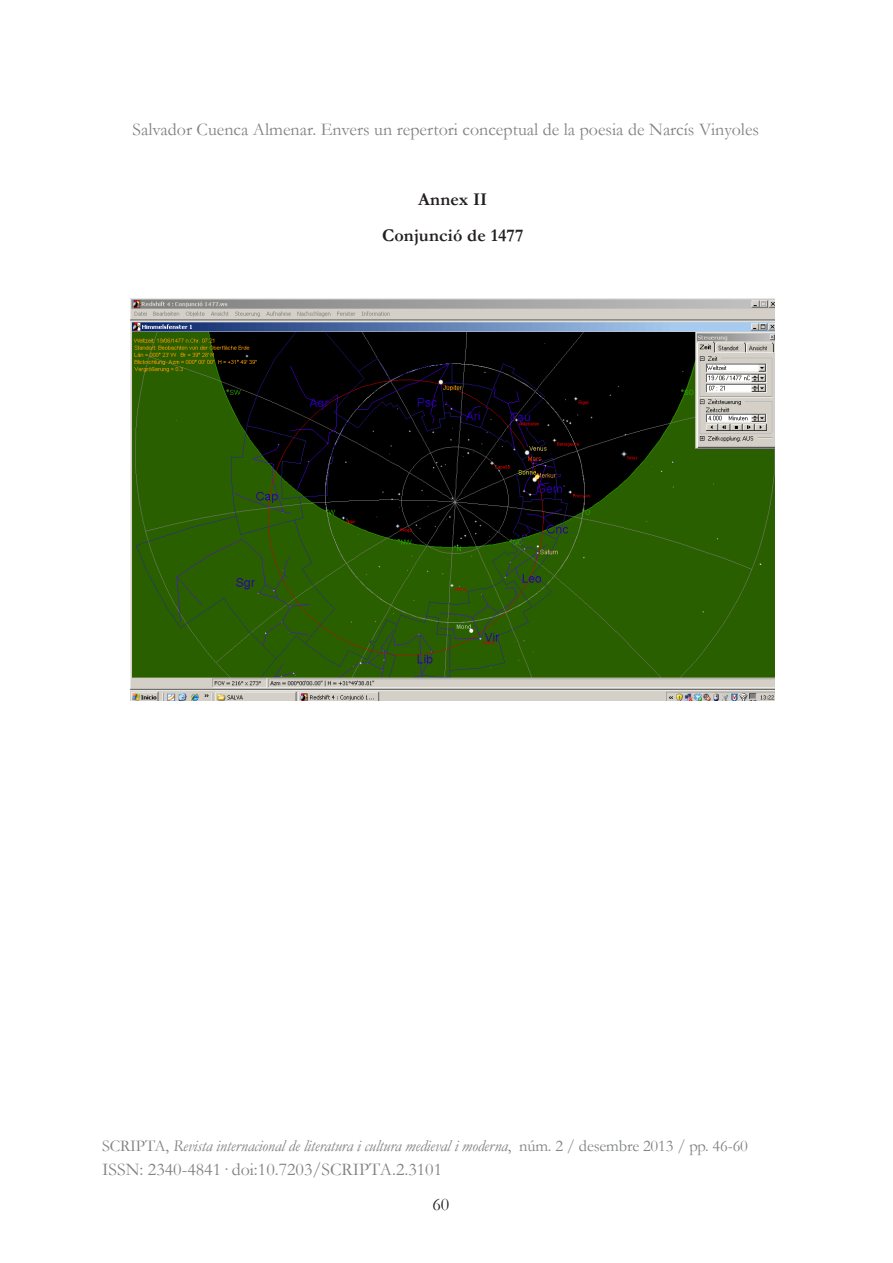
<style>
.page{position:relative;width:893px;height:1263px;background:#fff}
.page>*{position:absolute;margin:0;border:0;box-sizing:border-box;transform-origin:0 0}
.t1{font:18px "Garamond";color:#808285}
.poemes_i_citacions{font:700 18px "Garamond";letter-spacing:.01em;color:#231f20}
.t2{font:18px "Garamond";color:#231f20}
.t3{font:italic 16.5px "Garamond";letter-spacing:-.01em;color:#808285}
.s1{font-style:normal}
</style>
<div class="page">
<img style="left:131px;top:298px;width:644px;height:403px">
<p class="t1" style="left:132px;top:118px;width:628px">Salvador Cuenca Almenar. Envers un repertori conceptual de la poesia de Narcís Vinyoles</p>
<p class="poemes_i_citacions" style="left:418px;top:189px;width:71px">Annex II</p>
<p class="poemes_i_citacions" style="left:382px;top:225px;width:143px">Conjunció de 1477</p>
<p class="t3" style="left:102px;top:1136px;width:647px"><span class="s1">SCRIPTA,</span> Revista internacional de literatura i cultura medieval i moderna<span class="s1">, núm. 2 / desembre 2013 / pp. 46-60</span></p>
<p class="t1" style="left:102px;top:1158px;width:342px">ISSN: 2340-4841· doi:10.7203/SCRIPTA.2.3101</p>
<p class="t2" style="left:432px;top:1193px;width:18px">60</p>
</div>
